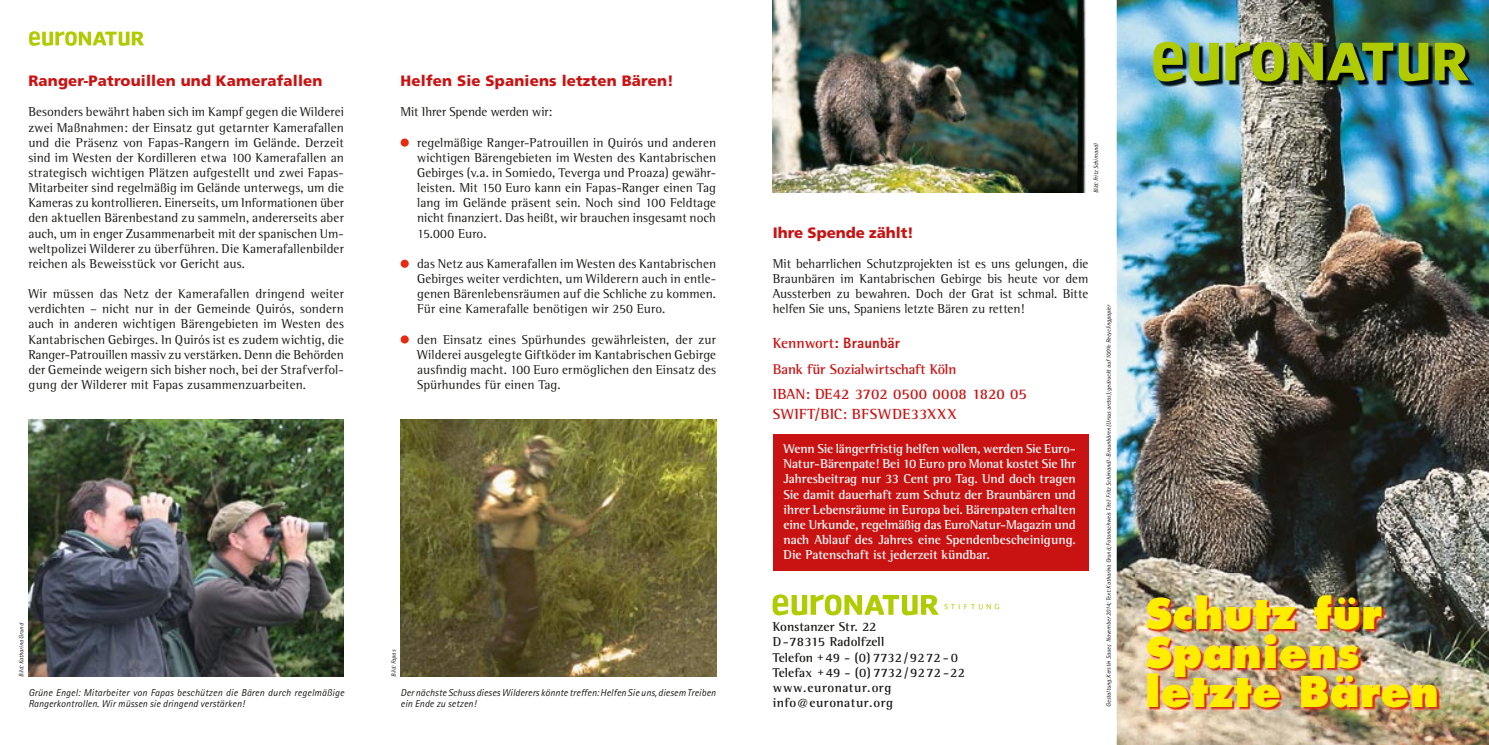
<style>
.page{position:relative;width:1489px;height:745px;background:#fff}
.page>*{position:absolute;margin:0;border:0;box-sizing:border-box;transform-origin:0 0}
.t1{font:800 41.25px/38.8px "Futura";letter-spacing:.01em;color:#ffed00}
.t2{font:900 15px "Frutiger";letter-spacing:.01em;color:#c91312}
.t3{font:700 15px/20.2px "Rotis Semi Serif";letter-spacing:.005em;color:#c91312}
.t4{font:700 14.38px "Rotis Semi Serif";letter-spacing:-.01em;color:#c91312}
.t5{font:13.12px/15.1px "Rotis Semi Serif";letter-spacing:.005em;color:#1a1a18;text-align:justify}
.t6{font:700 13.12px/15.1px "Rotis Semi Serif";letter-spacing:-.005em;color:#fff;text-align:justify}
.t7{font:700 13.12px/15.1px "Rotis Semi Serif";letter-spacing:.01em;color:#1a1a18}
.t8{font:italic 10px/11.2px "Rotis Sans Serif";letter-spacing:.01em;color:#1a1a18}
.t9{font:italic 6.25px "Rotis Sans Serif";color:#1a1a18}
.s1{font-family:"Rotis Sans Serif"}
.s2{font-family:"Rotis Sans Serif";font-weight:800}
.s3{font-size:11.25px}
</style>
<div class="page">
<svg style="left:29px;top:31px;width:115px;height:15px"></svg>
<svg style="left:772px;top:594px;width:166px;height:21px"></svg>
<svg style="left:944px;top:603px;width:54px;height:6px"></svg>
<div style="left:400px;top:138px;width:9px;height:8px;background:#e52c11;border-radius:50%"></div>
<div style="left:772px;top:434px;width:316px;height:136px;background:#c91312"></div>
<img style="left:1116px;top:0;width:372px;height:744px">
<img style="left:1155px;top:44px;width:317px;height:42px">
<svg style="left:1153px;top:42px;width:29px;height:40px"></svg>
<svg style="left:1189px;top:43px;width:29px;height:38px"></svg>
<svg style="left:1434px;top:43px;width:34px;height:37px"></svg>
<img style="left:1225px;top:42px;width:203px;height:39px">
<img style="left:28px;top:419px;width:316px;height:257px">
<svg style="left:400px;top:259px;width:9px;height:9px"></svg>
<div style="left:400px;top:335px;width:9px;height:8px;background:#e52c11;border-radius:50%"></div>
<img style="left:772px;top:0;width:314px;height:192px">
<img style="left:1135px;top:573px;width:353px;height:147px">
<img style="left:400px;top:419px;width:316px;height:257px">
<p class="t2" style="left:28px;top:72px;width:296px">Ranger-Patrouillen und Kamerafallen</p>
<p class="t5" style="left:28px;top:104px;width:317px">Besonders bewährt haben sich im Kampf gegen die Wilderei zwei Maßnahmen: der Einsatz gut getarnter Kamerafallen und die Präsenz von Fapas-Rangern im Gelände. Derzeit sind im Westen der Kordilleren etwa 100 Kamerafallen an strategisch wichtigen Plätzen aufgestellt und zwei Fapas-Mitarbeiter sind regelmäßig im Gelände unterwegs, um die Kameras zu kontrollieren. Einerseits, um Informationen über den aktuellen Bärenbestand zu sammeln, andererseits aber auch, um in enger Zusammenarbeit mit der spanischen Um&shy;weltpolizei Wilderer zu überführen. Die Kamerafallenbilder reichen als Beweisstück vor Gericht aus.</p>
<p class="t5" style="left:28px;top:286px;width:317px">Wir müssen das Netz der Kamerafallen dringend weiter verdichten – nicht nur in der Gemeinde Quirós, sondern auch in anderen wichtigen Bärengebieten im Westen des Kantabrischen Gebirges. In Quirós ist es zudem wichtig, die Ranger-Patrouillen massiv zu verstärken. Denn die Behörden der Gemeinde weigern sich bisher noch, bei der Strafverfol&shy;gung der Wilderer mit Fapas zusammenzuarbeiten.</p>
<p class="t2" style="left:400px;top:72px;width:275px">Helfen Sie Spaniens letzten Bären!</p>
<p class="t5" style="left:400px;top:104px;width:153px">Mit Ihrer Spende werden wir:</p>
<p class="t5" style="left:417px;top:134px;width:300px">regelmäßige Ranger-Patrouillen in Quirós und anderen wichtigen Bärengebieten im Westen des Kantabrischen Gebirges (v.a. in Somiedo, Teverga und Proaza) gewähr&shy;leisten. Mit 150 Euro kann ein Fapas-Ranger einen Tag lang im Gelände präsent sein. Noch sind 100 Feldtage nicht finanziert. Das heißt, wir brauchen insgesamt noch 15.000 Euro.</p>
<p class="t5" style="left:417px;top:256px;width:300px">das Netz aus Kamerafallen im Westen des Kantabrischen Gebirges weiter verdichten, um Wilderern auch in entle&shy;genen Bärenlebensräumen auf die Schliche zu kommen.<br>Für eine Kamerafalle benötigen wir 250 Euro.</p>
<p class="t5" style="left:417px;top:331px;width:300px">den Einsatz eines Spürhundes gewährleisten, der zur Wilderei ausgelegte Giftköder im Kantabrischen Gebirge ausfindig macht. 100 Euro ermöglichen den Einsatz des Spürhundes für einen Tag.</p>
<p class="t9" style="left:18px;top:676px;width:55px;rotate:-90deg">Bild: Katharina Grund</p>
<p class="t8" style="left:28px;top:686px;width:317px">Grüne Engel: Mitarbeiter von Fapas beschützen die Bären durch regelmäßige<br>Rangerkontrollen. Wir müssen sie dringend verstärken!</p>
<p class="t9" style="left:390px;top:676px;width:28px;rotate:-90deg">Bild: Fapas</p>
<p class="t8" style="left:400px;top:686px;width:317px">Der nächste Schuss dieses Wilderers könnte treffen: Helfen Sie uns, diesem Treiben ein Ende zu setzen!</p>
<p class="t2" style="left:772px;top:223px;width:143px">Ihre Spende zählt!</p>
<p class="t9" style="left:1092px;top:193px;width:51px;rotate:-90deg">Bild: Fritz Schimandl</p>
<p class="t5" style="left:772px;top:256px;width:317px">Mit beharrlichen Schutzprojekten ist es uns gelungen, die Braunbären im Kantabrischen Gebirge bis heute vor dem Aussterben zu bewahren. Doch der Grat ist schmal. Bitte helfen Sie uns, Spaniens letzte Bären zu retten!</p>
<p class="t3" style="left:772px;top:333px;width:129px">Kennwort<span class="s1">:</span> <span class="s2">Braunbär</span></p>
<p class="t4" style="left:772px;top:360px;width:185px">Bank für Sozialwirtschaft Köln</p>
<p class="t3" style="left:772px;top:383px;width:255px">IBAN: DE42 3702 0500 0008 1820 05<br>SWIFT/BIC: BFSWDE33XXX</p>
<p class="t6" style="left:783px;top:441px;width:294px">Wenn Sie längerfristig helfen wollen, werden Sie Euro-Natur-Bärenpate! Bei 10 Euro pro Monat kostet Sie Ihr Jahresbeitrag nur 33 Cent pro Tag. Und doch tragen Sie damit dauerhaft zum Schutz der Braunbären und ihrer Lebensräume in Europa bei. Bärenpaten erhalten eine Urkunde, regelmäßig das EuroNatur-Magazin und nach Ablauf des Jahres eine Spendenbescheinigung.<br>Die Patenschaft ist jederzeit kündbar.</p>
<p class="t7" style="left:772px;top:618px;width:194px">Konstanzer Str. 22<br>D-78315 Radolfzell<br>Telefon <span class="s3">+</span>49 - (0) 7732/9272-0<br>Telefax <span class="s3">+</span>49 - (0) 7732/9272-22 www.euronatur.org info<span class="s3">@</span>euronatur.org</p>
<p class="t9" style="left:1104px;top:706px;width:404px;rotate:-90deg">Ge stal tung: Kerstin Sauer, November 2014; Text: Katharina Grund; Fotonachweis Titel: Fritz Schimandl- Braunbären (Ursus arctos); gedruckt auf 100% Recyclingpapier</p>
<h1 class="t1" style="left:1144px;top:594px;width:295px">Schutz für<br>Spaniens letzte Bären</h1>
</div>
